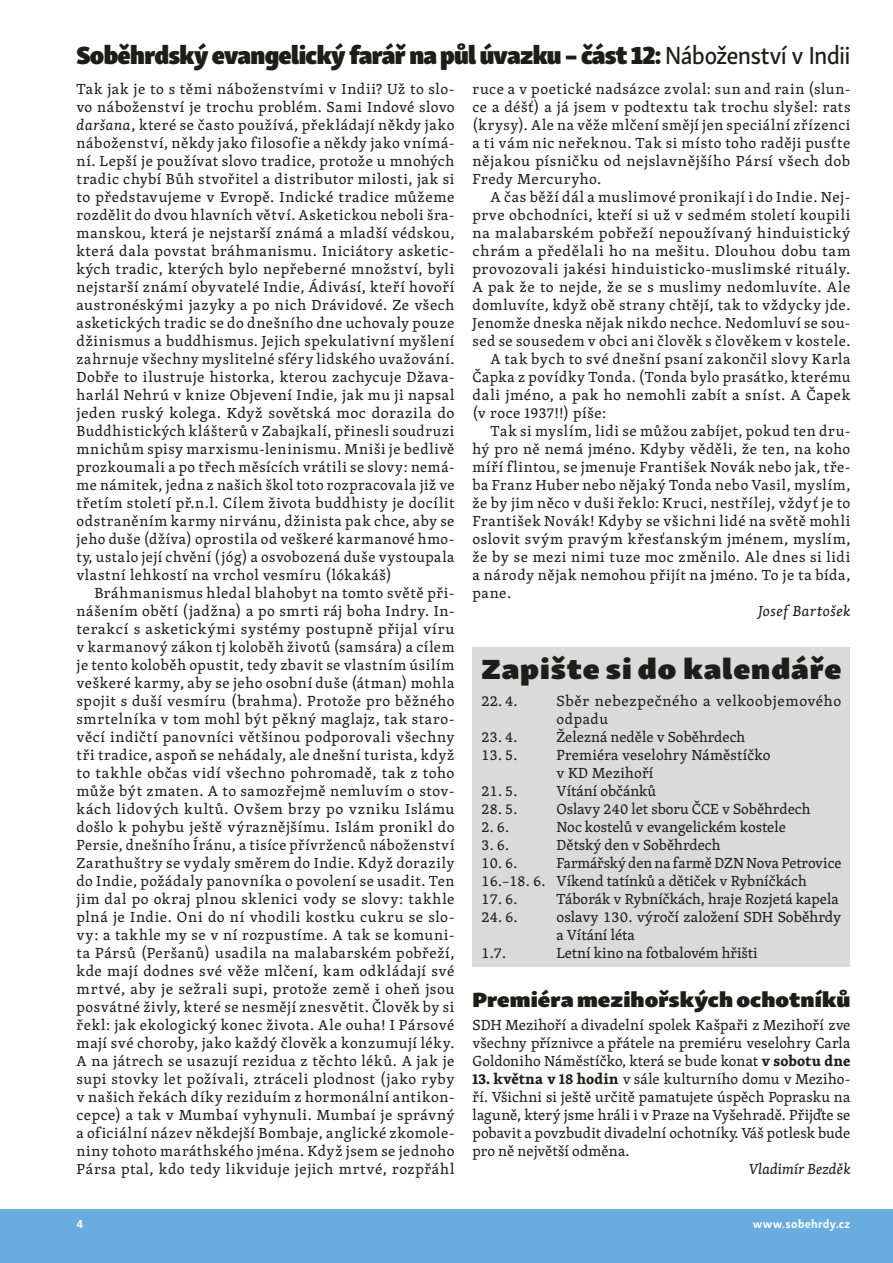
<style>
.page{position:relative;width:893px;height:1263px;background:#fff}
.page>*{position:absolute;margin:0;border:0;box-sizing:border-box;transform-origin:0 0}
.t1{font:28.5px "Skolar Sans Latn Ex Bl";letter-spacing:.03em;color:#1d1d1b}
.t2{font:25.5px "Skolar Sans Latn Bl";letter-spacing:-.025em;color:#1d1d1b}
.t3{font:21px "Skolar Sans Latn Ex Bl";letter-spacing:.005em;color:#1d1d1b}
.t4{font:15px/18px "Skolar Latin";letter-spacing:.03em;color:#1d1d1b;text-align:justify}
.t5{font:15px/18px "Skolar Latin";color:#1d1d1b}
.t6{font:15px "Skolar Latin";letter-spacing:.03em;color:#1d1d1b;scale:1.04 1}
.t7{font:italic 15px "Skolar Latin";letter-spacing:.015em;color:#1d1d1b}
.t8{font:700 12px "Skolar Sans Latn";letter-spacing:.015em;color:#fff}
.s1{font-family:"Skolar Sans Latn Me"}
.s2{font-style:italic}
.s3{font-weight:700}
</style>
<div class="page">
<div style="left:0;top:1210px;width:893px;height:53px;background:#69acdf"></div>
<div style="left:472px;top:648px;width:378px;height:319px;background:#dadada"></div>
<h2 class="t2" style="left:77px;top:32px;width:775px">Soběhrdský evangelický farář napůl úvazku – část 12: <span class="s1">Náboženství v Indii</span></h2>
<p class="t4" style="left:77px;top:80px;width:379px">Tak jak je to s těmi náboženstvími v Indii? Už to slo&shy;vo náboženství je trochu problém. Sami Indové slovo <span class="s2">daršana</span>, které se často používá, překládají někdy jako náboženství, někdy jako filosofie a někdy jako vnímá&shy;ní. Lepší je používat slovo tradice, protože u mnohých tradic chybí Bůh stvořitel a distributor milosti, jak si to představujeme v Evropě. Indické tradice můžeme rozdělit do dvou hlavních větví. Asketickou neboli šra&shy;manskou, která je nejstarší známá a mladší védskou, která dala povstat bráhmanismu. Iniciátory asketic&shy;kých tradic, kterých bylo nepřeberné množství, byli nejstarší známí obyvatelé Indie, Ádivásí, kteří hovoří austronéskými jazyky a po nich Drávidové. Ze všech asketických tradic se do dnešního dne uchovaly pouze džinismus a buddhismus. Jejich spekulativní myšlení zahrnuje všechny myslitelné sféry lidského uvažování.<br>Dobře to ilustruje historka, kterou zachycuje Džava&shy;harlál Nehrú v knize Objevení Indie, jak mu ji napsal jeden ruský kolega. Když sovětská moc dorazila do Buddhistických klášterů v Zabajkalí, přinesli soudruzi mnichům spisy marxismu-leninismu. Mniši je bedlivě prozkoumali a po třech měsících vrátili se slovy: nemá&shy;me námitek, jedna z našich škol toto rozpracovala již ve třetím století př.n.l. Cílem života buddhisty je docílit odstraněním karmy nirvánu, džinista pak chce, aby se jeho duše (džíva) oprostila od veškeré karmanové hmo&shy;ty, ustalo její chvění (jóg) a osvobozená duše vystoupala vlastní lehkostí na vrchol vesmíru (lókakáš)</p>
<p class="t4" style="left:77px;top:584px;width:379px;text-indent:18px">Bráhmanismus hledal blahobyt na tomto světě při&shy;nášením obětí (jadžna) a po smrti ráj boha Indry. In&shy;terakcí s asketickými systémy postupně přijal víru v karmanový zákon tj koloběh životů (samsára) a cílem je tento koloběh opustit, tedy zbavit se vlastním úsilím veškeré karmy, aby se jeho osobní duše (átman) mohla spojit s duší vesmíru (brahma). Protože pro běžného smrtelníka v tom mohl být pěkný maglajz, tak staro&shy;věcí indičtí panovníci většinou podporovali všechny tři tradice, aspoň se nehádaly, ale dnešní turista, když to takhle občas vidí všechno pohromadě, tak z toho může být zmaten. A to samozřejmě nemluvím o stov&shy;kách lidových kultů. Ovšem brzy po vzniku Islámu došlo k pohybu ještě výraznějšímu. Islám pronikl do Persie, dnešního Íránu, a tisíce přívrženců náboženství Zarathuštry se vydaly směrem do Indie. Když dorazily do Indie, požádaly panovníka o povolení se usadit. Ten jim dal po okraj plnou sklenici vody se slovy: takhle plná je Indie. Oni do ní vhodili kostku cukru se slo&shy;vy: a takhle my se v ní rozpustíme. A tak se komuni&shy;ta Pársů (Peršanů) usadila na malabarském pobřeží, kde mají dodnes své věže mlčení, kam odkládají své mrtvé, aby je sežrali supi, protože země i oheň jsou posvátné živly, které se nesmějí znesvětit. Člověk by si řekl: jak ekologický konec života. Ale ouha! I Pársové mají své choroby, jako každý člověk a konzumují léky.<br>A na játrech se usazují rezidua z těchto léků. A jak je supi stovky let požívali, ztráceli plodnost (jako ryby v našich řekách díky reziduím z hormonální antikon&shy;cepce) a tak v Mumbaí vyhynuli. Mumbaí je správný a oficiální název někdejší Bombaje, anglické zkomole&shy;niny tohoto maráthského jména. Když jsem se jednoho Pársa ptal, kdo tedy likviduje jejich mrtvé, rozpřáhl</p>
<p class="t4" style="left:472px;top:80px;width:379px">ruce a v poetické nadsázce zvolal: sun and rain (slun&shy;ce a déšť) a já jsem v podtextu tak trochu slyšel: rats (krysy). Ale na věže mlčení smějí jen speciální zřízenci a ti vám nic neřeknou. Tak si místo toho raději pusťte nějakou písničku od nejslavnějšího Pársí všech dob Fredy Mercuryho.</p>
<p class="t4" style="left:490px;top:188px;width:361px">A čas běží dál a muslimové pronikají i do Indie. Nej-</p>
<p class="t4" style="left:472px;top:206px;width:379px">prve obchodníci, kteří si už v sedmém století koupili</p>
<p class="t4" style="left:472px;top:224px;width:379px">na malabarském pobřeží nepoužívaný hinduistický</p>
<p class="t6" style="left:472px;top:240px;width:365px">chrám a předělali ho na mešitu. Dlouhou dobu tam</p>
<p class="t6" style="left:472px;top:258px;width:365px">provozovali jakési hinduisticko-muslimské rituály.</p>
<p class="t4" style="left:472px;top:278px;width:379px">A pak že to nejde, že se s muslimy nedomluvíte. Ale</p>
<p class="t4" style="left:472px;top:296px;width:379px">domluvíte, když obě strany chtějí, tak to vždycky jde.</p>
<p class="t4" style="left:472px;top:314px;width:379px">Jenomže dneska nějak nikdo nechce. Nedomluví se sou-</p>
<p class="t4" style="left:472px;top:332px;width:379px">sed se sousedem v obci ani člověk s člověkem v kostele.</p>
<p class="t4" style="left:490px;top:350px;width:361px">A tak bych to své dnešní psaní zakončil slovy Karla</p>
<p class="t4" style="left:472px;top:368px;width:379px">Čapka z povídky Tonda. (Tonda bylo prasátko, kterému</p>
<p class="t6" style="left:472px;top:384px;width:365px">dali jméno, a pak ho nemohli zabít a sníst. A Čapek</p>
<p class="t4" style="left:472px;top:404px;width:135px">(v roce 1937!!) píše:</p>
<p class="t4" style="left:490px;top:422px;width:361px">Tak si myslím, lidi se můžou zabíjet, pokud ten dru-</p>
<p class="t4" style="left:472px;top:440px;width:379px">hý pro ně nemá jméno. Kdyby věděli, že ten, na koho</p>
<p class="t4" style="left:472px;top:458px;width:379px">míří flintou, se jmenuje František Novák nebo jak, tře-</p>
<p class="t4" style="left:472px;top:476px;width:379px">ba Franz Huber nebo nějaký Tonda nebo Vasil, myslím,</p>
<p class="t4" style="left:472px;top:494px;width:379px">že by jim něco v duši řeklo: Kruci, nestřílej, vždyť je to</p>
<p class="t4" style="left:472px;top:512px;width:379px">František Novák! Kdyby se všichni lidé na světě mohli</p>
<p class="t4" style="left:472px;top:530px;width:379px">oslovit svým pravým křesťanským jménem, myslím,</p>
<p class="t4" style="left:472px;top:548px;width:379px">že by se mezi nimi tuze moc změnilo. Ale dnes si lidi</p>
<p class="t4" style="left:472px;top:566px;width:379px">a národy nějak nemohou přijít na jméno. To je ta bída,</p>
<p class="t4" style="left:472px;top:584px;width:40px">pane.</p>
<p class="t7" style="left:758px;top:600px;width:93px">Josef Bartošek</p>
<h1 class="t1" style="left:481px;top:643px;width:361px">Zapište si do kalendáře</h1>
<p class="t4" style="left:481px;top:692px;width:38px">22. 4.</p>
<p class="t4" style="left:556px;top:692px;width:286px">Sběr nebezpečného a velkoobjemového odpadu</p>
<p class="t4" style="left:481px;top:728px;width:37px">23. 4.</p>
<p class="t5" style="left:556px;top:728px;width:190px">Železná neděle v Soběhrdech</p>
<p class="t4" style="left:481px;top:746px;width:37px">13. 5.</p>
<p class="t4" style="left:556px;top:746px;width:216px">Premiéra veselohry Náměstíčko v KD Mezihoří</p>
<p class="t4" style="left:481px;top:782px;width:37px">21. 5.</p>
<p class="t5" style="left:556px;top:782px;width:101px">Vítání občánků</p>
<p class="t4" style="left:481px;top:800px;width:37px">28. 5.</p>
<p class="t5" style="left:556px;top:800px;width:255px">Oslavy 240 let sboru ČCE v Soběhrdech</p>
<p class="t4" style="left:481px;top:818px;width:29px">2. 6.</p>
<p class="t5" style="left:556px;top:818px;width:231px">Noc kostelů v evangelickém kostele</p>
<p class="t4" style="left:481px;top:836px;width:29px">3. 6.</p>
<p class="t5" style="left:556px;top:836px;width:165px">Dětský den v Soběhrdech</p>
<p class="t4" style="left:481px;top:854px;width:37px">10. 6.</p>
<p class="t5" style="left:481px;top:854px;width:361px;text-indent:75px">Farmářský den na farmě DZN Nova Petrovice<br>16.–18. 6. Víkend tatínků a dětiček v Rybníčkách</p>
<p class="t4" style="left:481px;top:890px;width:37px">17. 6.</p>
<p class="t5" style="left:556px;top:890px;width:284px">Táborák v Rybníčkách, hraje Rozjetá kapela</p>
<p class="t4" style="left:481px;top:908px;width:38px">24. 6.</p>
<p class="t5" style="left:556px;top:908px;width:286px">oslavy 130. výročí založení SDH Soběhrdy a Vítání léta</p>
<p class="t4" style="left:481px;top:944px;width:26px">1.7.</p>
<p class="t5" style="left:556px;top:944px;width:203px">Letní kino na fotbalovém hřišti</p>
<h3 class="t3" style="left:472px;top:980px;width:379px">Premiéra mezihořských ochotníků</h3>
<p class="t4" style="left:472px;top:1016px;width:379px">SDH Mezihoří a divadelní spolek Kašpaři z Mezihoří zve všechny příznivce a přátele na premiéru veselohry Carla Goldoniho Náměstíčko, která se bude konat <span class="s3">v sobotu dne</span></p>
<p class="t4" style="left:472px;top:1070px;width:379px"><span class="s3">13. května v 18 hodin</span> v sále kulturního domu v Meziho&shy;ří. Všichni si ještě určitě pamatujete úspěch Poprasku na laguně, který jsme hráli i v Praze na Vyšehradě. Přijďte se pobavit a povzbudit divadelní ochotníky. Váš potlesk bude pro ně největší odměna.</p>
<p class="t7" style="left:749px;top:1158px;width:103px">Vladimír Bezděk</p>
<p class="t8" style="left:77px;top:1214px;width:8px">4</p>
<p class="t8" style="left:753px;top:1214px;width:99px">www.sobehrdy.cz</p>
</div>
